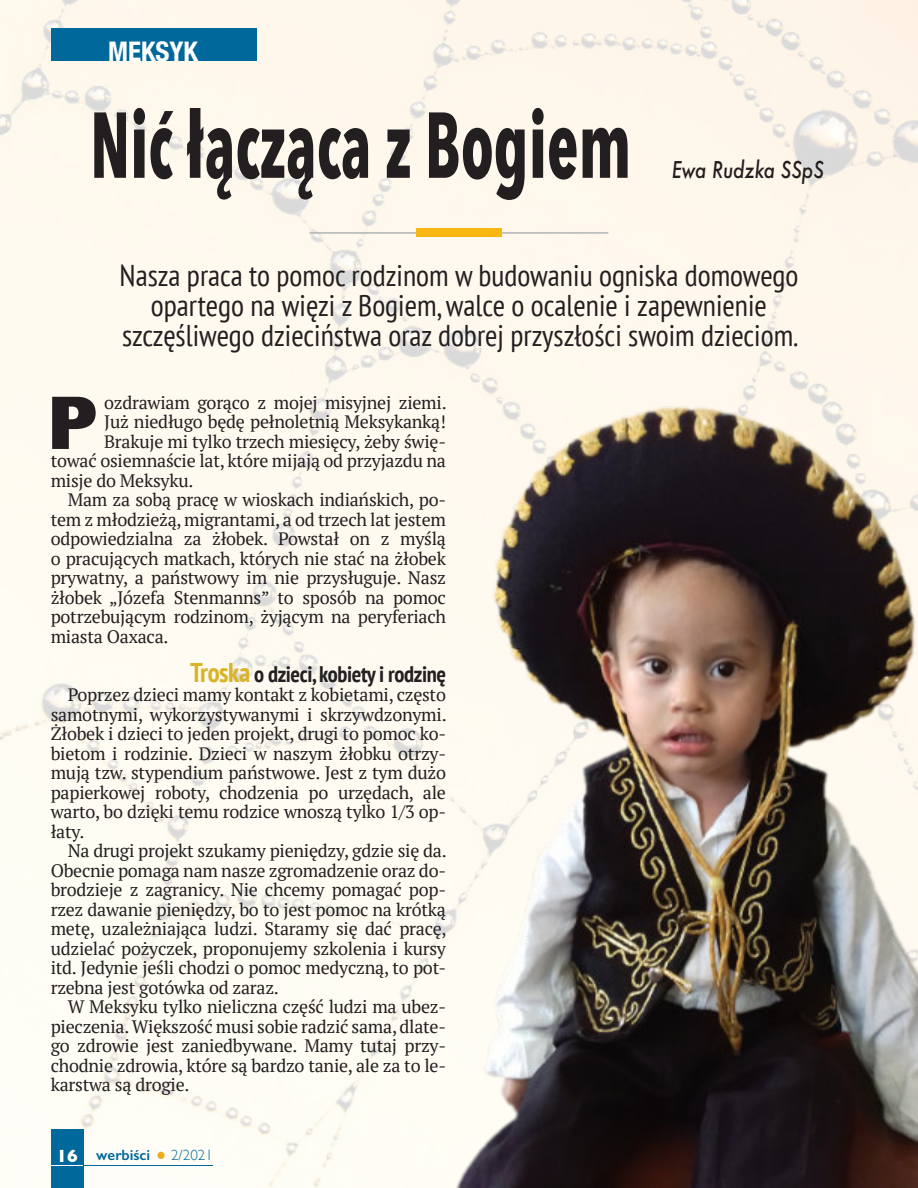
<style>
.page{position:relative;width:918px;height:1188px;background:#fefaf0}
.page>*{position:absolute;margin:0;border:0;box-sizing:border-box;transform-origin:0 0}
.t1{font:700 92.4px "Avenir Next Condensed";color:#231f20;scale:.72 1}
.t2{font:900 condensed 73.05px "Helvetica Neue";color:#231f20;scale:1.23 1}
.t3{font:condensed 30px/30px "PT Sans";color:#231f20;text-align:center}
.t4{font:700 condensed 27px "Helvetica Neue";color:#fff}
.t5{font:700 condensed 22.5px "PT Sans";letter-spacing:-.015em;color:#231f20}
.t6{font:italic 500 22.5px "Futura";color:#231f20;scale:.83 1}
.t7{font:18px/19.5px "PT Serif";letter-spacing:-.015em;color:#231f20;text-align:justify}
.t8{font:600 15px "Gill Sans";color:#00689b}
.t9{font:300 15px "Gill Sans";color:#00689b}
.s1{font-size:27px;color:#d8b428}
.s2{font-weight:700;font-size:18px;color:#fff}
</style>
<div class="page">
<div style="left:51px;top:1129px;width:32px;height:59px;background:#00689b"></div>
<div style="left:157px;top:1152px;width:8px;height:7px;background:#ebac20;border-radius:50%"></div>
<hr style="left:51px;top:1165px;width:32px;height:1px;background:#fff">
<hr style="left:83px;top:1165px;width:130px;height:1px;background:#00689b">
<div style="left:51px;top:28px;width:206px;height:33px;background:#00689b"></div>
<hr style="left:310px;top:232px;width:298px;height:2px;background:#b2b4b6">
<div style="left:416px;top:229px;width:86px;height:8px;background:#f9b711"></div>
<img style="left:457px;top:406px;width:461px;height:782px">
<h3 class="t4" style="left:108px;top:35px;width:92px">MEKSYK</h3>
<h1 class="t1" style="left:90px;top:85px;width:753px">Nić łącząca z Bogiem</h1>
<p class="t6" style="left:672px;top:159px;width:185px">Ewa Rudzka SSpS</p>
<h3 class="t3" style="left:120px;top:263px;width:680px">Nasza praca to pomoc rodzinom w budowaniu ogniska domowego opartego na więzi z Bogiem, walce o ocalenie i zapewnienie szczęśliwego dzieciństwa oraz dobrej przyszłości swoim dzieciom.</h3>
<p class="t7" style="left:104px;top:394px;width:344px">ozdrawiam gorąco z mojej misyjnej ziemi.</p>
<p class="t7" style="left:104px;top:414px;width:343px">Już niedługo będę pełnoletnią Meksykanką!</p>
<p class="t7" style="left:104px;top:433px;width:343px">Brakuje mi tylko trzech miesięcy, żeby świę-</p>
<p class="t7" style="left:51px;top:453px;width:397px">tować osiemnaście lat, które mijają od przyjazdu na</p>
<p class="t7" style="left:51px;top:472px;width:144px">misje do Meksyku.</p>
<p class="t7" style="left:68px;top:492px;width:380px">Mam za sobą pracę w wioskach indiańskich, po-</p>
<p class="t7" style="left:51px;top:511px;width:397px">tem z młodzieżą,migrantami, a od trzech lat jestem</p>
<p class="t7" style="left:51px;top:531px;width:397px">odpowiedzialna za żłobek. Powstał on z myślą</p>
<p class="t7" style="left:51px;top:550px;width:397px">o pracujących matkach, których nie stać na żłobek</p>
<p class="t7" style="left:51px;top:570px;width:397px">prywatny, a państwowy im nie przysługuje. Nasz</p>
<p class="t7" style="left:51px;top:589px;width:397px">żłobek „Józefa Stenmanns” to sposób na pomoc</p>
<p class="t7" style="left:51px;top:609px;width:397px">potrzebującym rodzinom, żyjącym na peryferiach</p>
<p class="t7" style="left:51px;top:628px;width:119px">miasta Oaxaca.</p>
<p class="t5" style="left:190px;top:665px;width:257px"><span class="s1">Troska</span> o dzieci, kobiety i rodzinę</p>
<p class="t7" style="left:51px;top:687px;width:398px;text-indent:17px">Poprzez dzieci mamy kontakt z kobietami, często samotnymi, wykorzystywanymi i skrzywdzonymi.<br>Żłobek i dzieci to jeden projekt, drugi to pomoc ko&shy;bietom i rodzinie. Dzieci w naszym żłobku otrzy&shy;mują tzw. stypendium państwowe. Jest z tym dużo papierkowej roboty, chodzenia po urzędach, ale warto, bo dzięki temu rodzice wnoszą tylko 1/3 op&shy;łaty.</p>
<p class="t7" style="left:51px;top:843px;width:398px;text-indent:17px">Na drugi projekt szukamy pieniędzy, gdzie się da.<br>Obecnie pomaga nam nasze zgromadzenie oraz do&shy;brodzieje z zagranicy. Nie chcemy pomagać pop&shy;rzez dawanie pieniędzy, bo to jest pomoc na krótką metę, uzależniająca ludzi. Staramy się dać pracę, udzielać pożyczek, proponujemy szkolenia i kursy itd. Jedynie jeśli chodzi o pomoc medyczną, to pot&shy;rzebna jest gotówka od zaraz.</p>
<p class="t7" style="left:51px;top:999px;width:397px;text-indent:17px">W Meksyku tylko nieliczna część ludzi ma ubez&shy;pieczenia.Większość musi sobie radzić sama, dlate&shy;go zdrowie jest zaniedbywane. Mamy tutaj przy&shy;chodnie zdrowia, które są bardzo tanie, ale za to le&shy;karstwa są drogie.</p>
<h2 class="t2" style="left:49px;top:378px;width:41px">P</h2>
<p class="t8" style="left:57px;top:1149px;width:95px"><span class="s2">16</span> werbiści</p>
<p class="t9" style="left:171px;top:1150px;width:43px">2/2021</p>
</div>
